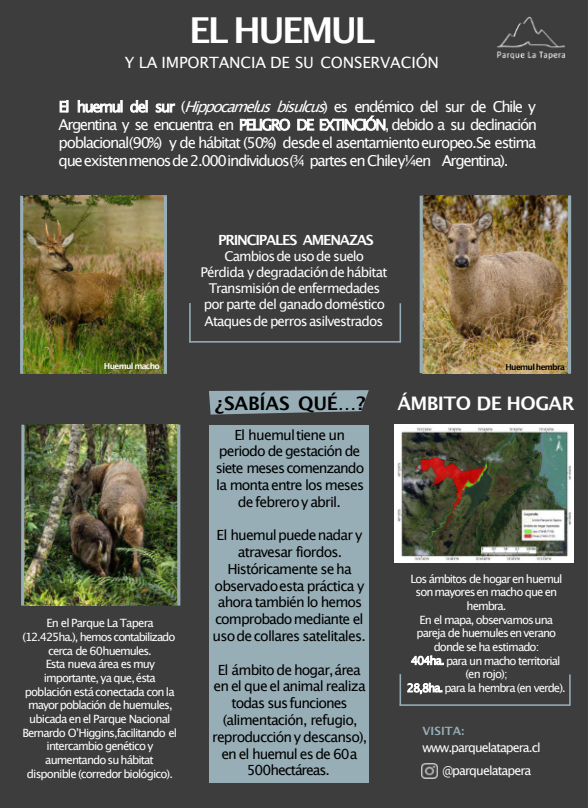
<style>
.page{position:relative;width:588px;height:808px;background:#3d3d3d}
.page>*{position:absolute;margin:0;border:0;box-sizing:border-box;transform-origin:0 0}
.t1{font:700 35.6px "Lucida Grande";letter-spacing:-.075em;color:#fff}
.t2{font:700 18.8px "Lucida Grande";letter-spacing:-.035em;color:#fff}
.t3{font:700 18.8px "Lucida Grande";letter-spacing:-.01em;color:#000}
.t4{font:15.6px "Lucida Grande";letter-spacing:-.01em;color:#fff}
.t5{font:15.2px/18px "Lucida Grande";letter-spacing:-.095em;color:#fff}
.t6{font:14px/16.8px "Lucida Grande";letter-spacing:-.065em;color:#000;text-align:center}
.t7{font:700 14px "Lucida Grande";letter-spacing:-.09em;color:#fff}
.t8{font:13.6px/16px "Lucida Grande";letter-spacing:-.065em;color:#fff;text-align:center}
.t9{font:12.4px/22.4px "Lucida Grande";letter-spacing:-.075em;color:#fff}
.t10{font:11.6px/13.6px "Lucida Grande";letter-spacing:-.08em;color:#fff;text-align:center}
.t11{font:700 11.6px "Lucida Grande";letter-spacing:.01em;color:#98aeb6}
.t12{font:700 8.4px "Lucida Grande";letter-spacing:-.085em;color:#000}
.t13{font:700 8.4px "Lucida Grande";letter-spacing:-.085em;color:#fff}
.s1{font-style:italic}
</style>
<div class="page">
<svg style="left:209px;top:390px;width:159px;height:25px;background:#8c9fa6"></svg>
<div style="left:209px;top:425px;width:160px;height:358px;background:#98aeb6"></div>
<img style="left:24px;top:425px;width:153px;height:181px">
<hr style="left:21px;top:425px;width:3px;height:181px;background:#98aeb6">
<hr style="left:177px;top:425px;width:3px;height:181px;background:#98aeb6">
<img style="left:395px;top:424px;width:178px;height:138px">
<hr style="left:399px;top:303px;width:2px;height:40px;background:#98aeb6">
<hr style="left:189px;top:303px;width:2px;height:39px;background:#98aeb6">
<hr style="left:189px;top:341px;width:211px;height:2px;background:#98aeb6">
<img style="left:23px;top:196px;width:141px;height:178px">
<hr style="left:20px;top:196px;width:3px;height:178px;background:#98aeb6">
<img style="left:422px;top:196px;width:146px;height:177px">
<svg style="left:60px;top:100px;width:8px;height:12px"></svg>
<svg style="left:78px;top:100px;width:44px;height:13px"></svg>
<svg style="left:130px;top:100px;width:17px;height:13px"></svg>
<svg style="left:156px;top:103px;width:19px;height:10px"></svg>
<svg style="left:240px;top:119px;width:50px;height:12px"></svg>
<svg style="left:297px;top:116px;width:88px;height:15px"></svg>
<svg style="left:411px;top:655px;width:32px;height:10px"></svg>
<svg style="left:407px;top:683px;width:35px;height:11px"></svg>
<img style="left:422px;top:763px;width:15px;height:15px">
<hr style="left:569px;top:674px;width:1px;height:32px;background:#98aeb6">
<hr style="left:399px;top:674px;width:2px;height:31px;background:#98aeb6">
<hr style="left:399px;top:704px;width:170px;height:2px;background:#98aeb6">
<img style="left:495px;top:15px;width:71px;height:44px">
<hr style="left:164px;top:196px;width:3px;height:178px;background:#98aeb6">
<hr style="left:419px;top:196px;width:3px;height:177px;background:#98aeb6">
<hr style="left:568px;top:196px;width:3px;height:177px;background:#98aeb6">
<h1 class="t1" style="left:189px;top:15px;width:188px">EL HUEMUL</h1>
<h3 class="t4" style="left:125px;top:56px;width:316px">Y LA IMPORTANCIA DE SU CONSERVACIÓN</h3>
<h3 class="t5" style="left:59px;top:99px;width:478px;text-indent:122px">(<span class="s1">Hippocamelus bisulcus</span>) es endémico del sur de Chile y<br>Argentina y se encuentra en</h3>
<h3 class="t5" style="left:59px;top:117px;width:480px;text-align:justify;text-indent:326px">, debido a su declinación poblacional(90%) y de hábitat (50%) desde el asentamiento europeo.Se estima queexistenmenosde 2.000individuos(¾ partes en Chiley¼en Argentina).</h3>
<p class="t7" style="left:218px;top:234px;width:157px">PRINCIPALES AMENAZAS</p>
<p class="t8" style="left:200px;top:249px;width:188px">Cambios de uso de suelo<br>Pérdida y degradaciónde hábitat<br>Transmisión de enfermedades por parte del ganado doméstico<br>Ataquesde perros asilvestrados</p>
<p class="t13" style="left:104px;top:363px;width:57px">Huemul macho</p>
<p class="t12" style="left:505px;top:363px;width:61px">Huemul hembra</p>
<p class="t10" style="left:22px;top:617px;width:156px">En el Parque La Tapera (12.425ha.), hemos contabilizado cerca de 60huemules.<br>Esta nueva área es muy importante, ya que, ésta población está conectada con la mayor población de huemules, ubicada en el Parque Nacional<br>Bernardo OʼHiggins,facilitando el intercambio genético y aumentando su hábitat disponible (corredor biológico).</p>
<h2 class="t3" style="left:215px;top:395px;width:152px">¿SABÍAS QUÉ…?</h2>
<p class="t6" style="left:216px;top:427px;width:150px">El huemultiene un periodo de gestación de siete meses comenzando la monta entre los meses de febrero y abril.</p>
<p class="t6" style="left:212px;top:528px;width:155px">El huemulpuede nadar y atravesar fiordos.<br>Históricamente se ha observadoesta práctica y ahora también lo hemos comprobado mediante el usode collares satelitales.</p>
<p class="t6" style="left:212px;top:662px;width:156px">El ámbito de hogar,área en el que el animal realiza todas susfunciones (alimentación, refugio, reproducción y descanso), en el huemul es de 60a<br>500hectáreas.</p>
<h2 class="t2" style="left:397px;top:395px;width:179px">ÁMBITO DE HOGAR</h2>
<p class="t10" style="left:410px;top:572px;width:154px">Los ámbitos de hogar en huemul</p>
<p class="t10" style="left:415px;top:586px;width:143px">son mayores en macho que en</p>
<p class="t10" style="left:466px;top:600px;width:41px">hembra.</p>
<p class="t10" style="left:419px;top:613px;width:135px">En el mapa, observamosuna</p>
<p class="t10" style="left:416px;top:627px;width:141px">pareja de huemulesen verano</p>
<p class="t10" style="left:433px;top:641px;width:107px">donde se ha estimado:</p>
<p class="t10" style="left:446px;top:654px;width:116px">para un macho territorial</p>
<p class="t10" style="left:465px;top:668px;width:44px">(en rojo);</p>
<p class="t10" style="left:444px;top:682px;width:123px">para la hembra (en verde).</p>
<p class="t11" style="left:422px;top:725px;width:43px">VISITA:</p>
<p class="t9" style="left:442px;top:738px;width:100px;text-indent:-20px">www.parquelatapera.cl @parquelatapera</p>
</div>
